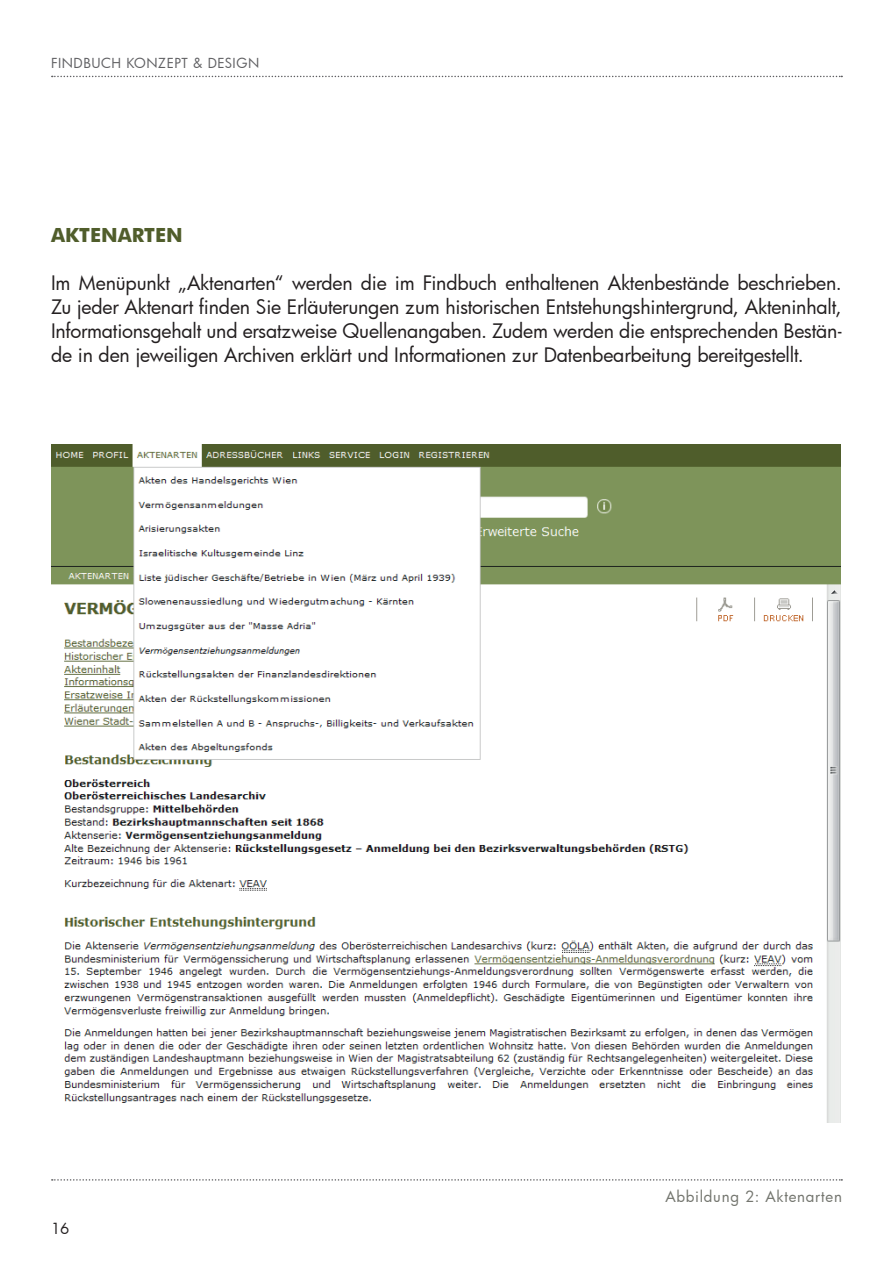
<style>
.page{position:relative;width:893px;height:1263px;background:#fff}
.page>*{position:absolute;margin:0;border:0;box-sizing:border-box;transform-origin:0 0}
.t1{font:19.5px/24px "Futura";letter-spacing:-.01em;color:#231f20;text-align:justify}
.t2{font:700 19.5px "Futura BT";color:#505d2b}
.t3{font:15px "Futura";letter-spacing:.05em;color:#73756e}
.t4{font:15px "Futura";color:#231f20}
.t5{font:13.5px "Futura";letter-spacing:.04em;color:#5f5f62}
</style>
<div class="page">
<svg style="left:52px;top:76px;width:790px;height:1px"></svg>
<img style="left:51px;top:444px;width:790px;height:679px">
<svg style="left:52px;top:1179px;width:790px;height:1px"></svg>
<p class="t5" style="left:51px;top:54px;width:210px">FINDBUCH KONZEPT &amp; DESIGN</p>
<p class="t2" style="left:51px;top:224px;width:133px">AKTENARTEN</p>
<p class="t1" style="left:51px;top:271px;width:792px">Im Menüpunkt „Aktenarten“ werden die im Findbuch enthaltenen Aktenbestände beschrieben.<br>Zu jeder Aktenart finden Sie Erläuterungen zum historischen Entstehungshintergrund, Akteninhalt, Informationsgehalt und ersatzweise Quellenangaben. Zudem werden die entsprechenden Bestän&shy;de in den jeweiligen Archiven erklärt und Informationen zur Datenbearbeitung bereitgestellt.</p>
<p class="t4" style="left:51px;top:1218px;width:20px">16</p>
<p class="t3" style="left:665px;top:1187px;width:178px">Abbildung 2: Aktenarten</p>
</div>
